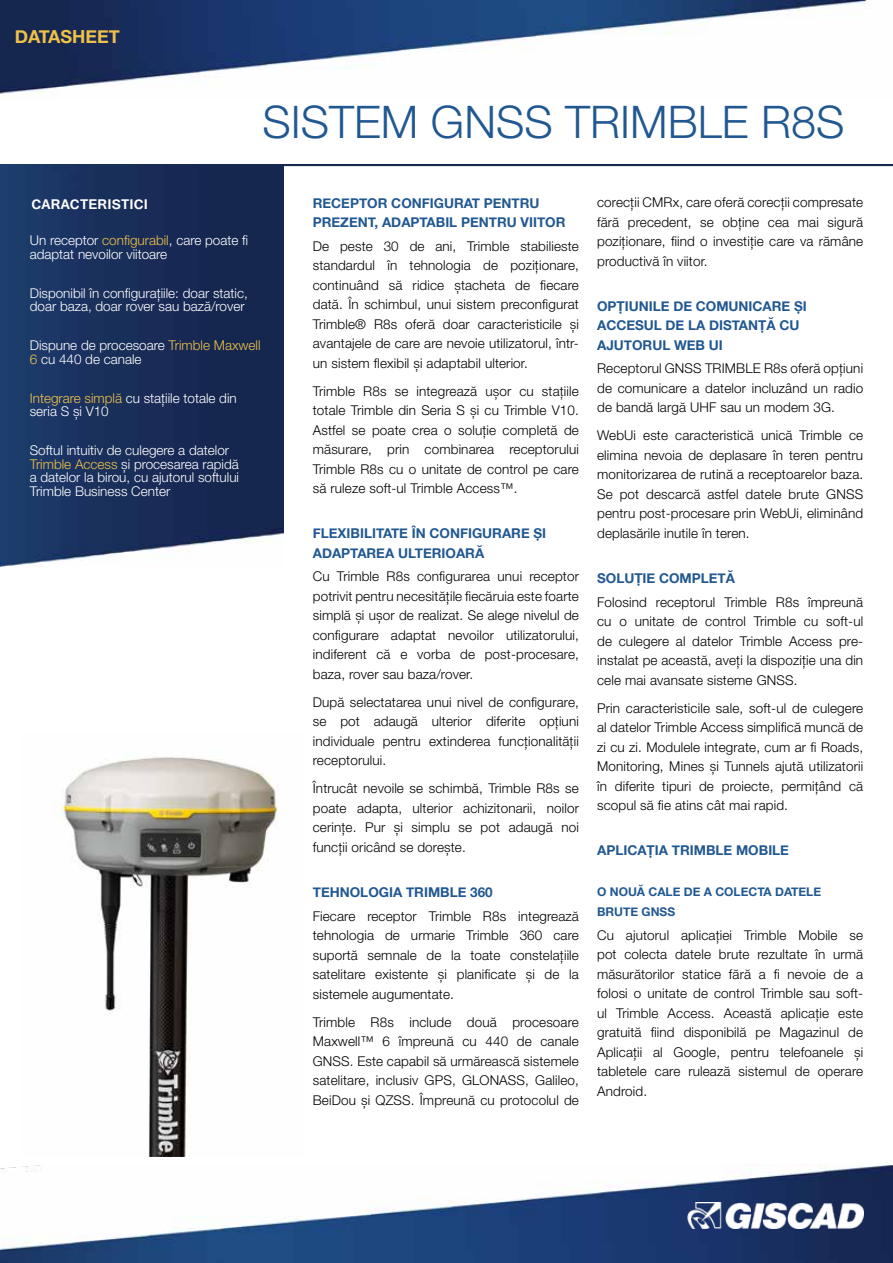
<style>
.page{position:relative;width:893px;height:1263px;background:#fff}
.page>*{position:absolute;margin:0;border:0;box-sizing:border-box;transform-origin:0 0}
.t1{font:300 45px "Helvetica Neue";color:#215891}
.t2{font:700 18px "Helvetica Neue";color:#eec149}
.t3{font:700 17.25px "Tunga";letter-spacing:.01em;color:#fff}
.t4{font:300 13.5px/19.5px "Helvetica Neue";letter-spacing:.01em;color:#000;text-align:justify}
.t5{font:300 13.5px/13.5px "Helvetica Neue";color:#fff}
.t6{font:700 13.5px/19.5px "Helvetica Neue";color:#215891}
.t7{font:700 12px/19.5px "Helvetica Neue";color:#215891}
.s1{color:#eec149}
</style>
<div class="page">
<img style="left:0;top:164px;width:283px;height:402px">
<hr style="left:284px;top:164px;width:609px;height:2px;background:#18274d">
<img style="left:0;top:0;width:867px;height:94px">
<img style="left:0;top:1164px;width:892px;height:99px">
<img style="left:688px;top:1202px;width:175px;height:27px">
<img style="left:55px;top:757px;width:224px;height:400px">
<h2 class="t2" style="left:15px;top:23px;width:107px">DATASHEET</h2>
<h1 class="t1" style="left:263px;top:86px;width:583px">SISTEM GNSS TRIMBLE R8S</h1>
<p class="t3" style="left:32px;top:193px;width:118px">CARACTERISTICI</p>
<p class="t5" style="left:30px;top:233px;width:220px">Un receptor <span class="s1">configurabil</span>, care poate fi adaptat nevoilor viitoare</p>
<p class="t5" style="left:30px;top:285px;width:220px">Disponibil în configurațiile: doar static, doar baza, doar rover sau bază/rover</p>
<p class="t5" style="left:30px;top:338px;width:232px">Dispune de procesoare <span class="s1">Trimble Maxwell<br>6</span> cu 440 de canale</p>
<p class="t5" style="left:30px;top:391px;width:209px"><span class="s1">Integrare simplă</span> cu stațiile totale din seria S și V10</p>
<p class="t5" style="left:30px;top:443px;width:211px">Softul intuitiv de culegere a datelor <span class="s1">Trimble Access</span> și procesarea rapidă a datelor la birou, cu ajutorul softului Trimble Business Center</p>
<p class="t6" style="left:313px;top:193px;width:254px">RECEPTOR CONFIGURAT PENTRU<br>PREZENT, ADAPTABIL PENTRU VIITOR</p>
<p class="t4" style="left:313px;top:235px;width:268px">De peste 30 de ani, Trimble stabilieste standardul în tehnologia de poziționare, continuând să ridice ștacheta de fiecare dată. În schimbul, unui sistem preconfigurat Trimble® R8s oferă doar caracteristicile și avantajele de care are nevoie utilizatorul, într&shy;un sistem flexibil și adaptabil ulterior.</p>
<p class="t4" style="left:313px;top:380px;width:268px">Trimble R8s se integrează ușor cu stațiile totale Trimble din Seria S și cu Trimble V10.<br>Astfel se poate crea o soluție completă de măsurare, prin combinarea receptorului Trimble R8s cu o unitate de control pe care să ruleze soft-ul Trimble Access™.</p>
<p class="t6" style="left:313px;top:524px;width:235px">FLEXIBILITATE ÎN CONFIGURARE ȘI<br>ADAPTAREA ULTERIOARĂ</p>
<p class="t4" style="left:313px;top:566px;width:268px">Cu Trimble R8s configurarea unui receptor potrivit pentru necesitățile fiecăruia este foarte simplă și ușor de realizat. Se alege nivelul de configurare adaptat nevoilor utilizatorului, indiferent că e vorba de post-procesare, baza, rover sau baza/rover.</p>
<p class="t4" style="left:313px;top:692px;width:268px">După selectatarea unui nivel de configurare, se pot adaugă ulterior diferite opțiuni individuale pentru extinderea funcționalității receptorului.</p>
<p class="t4" style="left:313px;top:778px;width:268px">Întrucât nevoile se schimbă, Trimble R8s se poate adapta, ulterior achizitonarii, noilor cerințe. Pur și simplu se pot adaugă noi funcții oricând se dorește.</p>
<p class="t6" style="left:313px;top:883px;width:181px">TEHNOLOGIA TRIMBLE 360</p>
<p class="t4" style="left:313px;top:905px;width:268px">Fiecare receptor Trimble R8s integrează tehnologia de urmarie Trimble 360 care suportă semnale de la toate constelațiile satelitare existente și planificate și de la sistemele augumentate.</p>
<p class="t4" style="left:313px;top:1011px;width:268px">Trimble R8s include două procesoare Maxwell™ 6 împreună cu 440 de canale GNSS. Este capabil să urmărească sistemele satelitare, inclusiv GPS, GLONASS, Galileo, BeiDou și QZSS. Împreună cu protocolul de</p>
<p class="t4" style="left:597px;top:192px;width:268px">corecții CMRx, care oferă corecții compresate fără precedent, se obține cea mai sigură poziționare, fiind o investiție care va rămâne productivă în viitor.</p>
<p class="t6" style="left:597px;top:296px;width:211px">OPȚIUNILE DE COMUNICARE ȘI<br>ACCESUL DE LA DISTANȚĂ CU<br>AJUTORUL WEB UI</p>
<p class="t4" style="left:597px;top:358px;width:268px">Receptorul GNSS TRIMBLE R8s oferă opțiuni de comunicare a datelor incluzând un radio de bandă largă UHF sau un modem 3G.</p>
<p class="t4" style="left:597px;top:425px;width:268px">WebUi este caracteristică unică Trimble ce elimina nevoia de deplasare în teren pentru monitorizarea de rutină a receptoarelor baza.<br>Se pot descarcă astfel datele brute GNSS pentru post-procesare prin WebUi, eliminând deplasările inutile în teren.</p>
<p class="t6" style="left:597px;top:569px;width:140px">SOLUȚIE COMPLETĂ</p>
<p class="t4" style="left:597px;top:591px;width:268px">Folosind receptorul Trimble R8s împreună cu o unitate de control Trimble cu soft-ul de culegere al datelor Trimble Access pre&shy;instalat pe această, aveți la dispoziție una din cele mai avansate sisteme GNSS.</p>
<p class="t4" style="left:597px;top:697px;width:268px">Prin caracteristicile sale, soft-ul de culegere al datelor Trimble Access simplifică muncă de zi cu zi. Modulele integrate, cum ar fi Roads, Monitoring, Mines și Tunnels ajută utilizatorii în diferite tipuri de proiecte, permițând că scopul să fie atins cât mai rapid.</p>
<p class="t6" style="left:597px;top:841px;width:193px">APLICAȚIA TRIMBLE MOBILE</p>
<p class="t7" style="left:597px;top:882px;width:226px">O NOUĂ CALE DE A COLECTA DATELE<br>BRUTE GNSS</p>
<p class="t4" style="left:597px;top:924px;width:268px">Cu ajutorul aplicației Trimble Mobile se pot colecta datele brute rezultate în urmă măsurătorilor statice fără a fi nevoie de a folosi o unitate de control Trimble sau soft&shy;ul Trimble Access. Această aplicație este gratuită fiind disponibilă pe Magazinul de Aplicații al Google, pentru telefoanele și tabletele care rulează sistemul de operare Android.</p>
</div>
